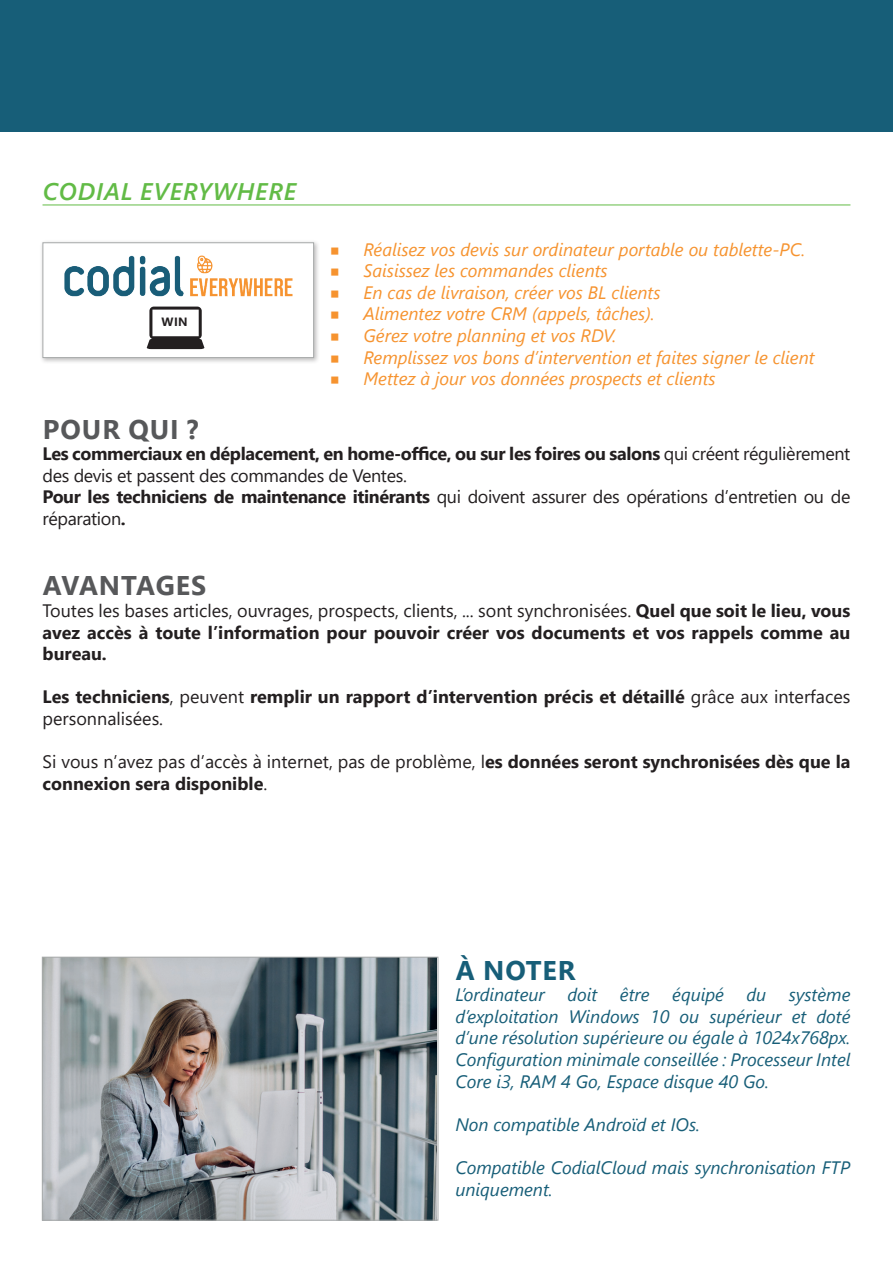
<style>
.page{position:relative;width:893px;height:1263px;background:#fff}
.page>*{position:absolute;margin:0;border:0;box-sizing:border-box;transform-origin:0 0}
.t1{font:700 27px "Segoe UI";letter-spacing:.035em;color:#57585a}
.t2{font:700 27px "Segoe UI";letter-spacing:.035em;color:#175e78}
.t3{font:italic 600 24px "Segoe UI";letter-spacing:.035em;color:#62bb46}
.t4{font:700 18px/21.6px "Segoe UI";color:#231f20}
.t5{font:italic 18px/21.6px "Segoe UI";color:#175e78;text-align:justify}
.t6{font:italic 18px "Segoe UI";color:#f6932f}
.t7{font:18px/21.6px "Segoe UI";letter-spacing:-.02em;color:#231f20}
.t8{font:700 12px "Segoe UI";color:#231f20}
.s1{font-family:"Montserrat";font-style:normal}
.s2{font-weight:700}
.s3{font-weight:400}
</style>
<div class="page">
<div style="left:0;top:0;width:893px;height:132px;background:#175e78"></div>
<div style="left:39px;top:239px;width:281px;height:125px;background:#231f20;opacity:.3"></div>
<div style="left:43px;top:242px;width:271px;height:116px;background:#fff;border:1px solid #a7aaaa"></div>
<img style="left:64px;top:255px;width:229px;height:52px">
<svg style="left:147px;top:307px;width:57px;height:42px"></svg>
<hr style="left:43px;top:205px;width:807px;height:1px;background:#62bb46">
<img style="left:44px;top:959px;width:392px;height:259px">
<div style="left:42px;top:957px;width:396px;height:263px;border:1px solid #a7aaaa"></div>
<h2 class="t3" style="left:43px;top:169px;width:255px">CODIAL EVERYWHERE</h2>
<p class="t8" style="left:162px;top:310px;width:28px">WIN</p>
<p class="t6" style="left:330px;top:232px;width:477px"><span class="s1">■</span> Réalisez vos devis sur ordinateur portable ou tablette-PC.</p>
<p class="t6" style="left:330px;top:254px;width:280px"><span class="s1">■</span> Saisissez les commandes clients</p>
<p class="t6" style="left:330px;top:275px;width:332px"><span class="s1">■</span> En cas de livraison, créer vos BL clients</p>
<p class="t6" style="left:330px;top:297px;width:327px"><span class="s1">■</span> Alimentez votre CRM (appels, tâches).</p>
<p class="t6" style="left:330px;top:319px;width:288px"><span class="s1">■</span> Gérez votre planning et vos RDV.</p>
<p class="t6" style="left:330px;top:340px;width:487px"><span class="s1">■</span> Remplissez vos bons d’intervention et faites signer le client</p>
<p class="t6" style="left:330px;top:362px;width:388px"><span class="s1">■</span> Mettez à jour vos données prospects et clients</p>
<h1 class="t1" style="left:43px;top:403px;width:157px">POUR QUI ?</h1>
<p class="t7" style="left:43px;top:441px;width:809px"><span class="s2">Les commerciaux en déplacement, en home-office, ou sur les foires ou salons</span> qui créent régulièrement des devis et passent des commandes de Ventes.<br><span class="s2">Pour les techniciens de maintenance itinérants</span> qui doivent assurer des opérations d’entretien ou de réparation<span class="s2">.</span></p>
<h1 class="t1" style="left:43px;top:560px;width:165px">AVANTAGES</h1>
<p class="t4" style="left:43px;top:598px;width:809px;text-align:justify"><span class="s3">Toutes les bases articles, ouvrages, prospects, clients, ... sont synchronisées.</span> Quel que soit le lieu, vous avez accès à toute l’information pour pouvoir créer vos documents et vos rappels comme au bureau.</p>
<p class="t4" style="left:43px;top:685px;width:809px">Les techniciens<span class="s3">, peuvent</span> remplir un rapport d’intervention précis et détaillé <span class="s3">grâce aux interfaces personnalisées.</span></p>
<p class="t4" style="left:43px;top:750px;width:809px"><span class="s3">Si vous n’avez pas d’accès à internet, pas de problème, l</span>es données seront synchronisées dès que la connexion sera disponible<span class="s3">.</span></p>
<h1 class="t2" style="left:456px;top:944px;width:121px">À NOTER</h1>
<p class="t5" style="left:455px;top:981px;width:91px">L’ordinateur</p>
<p class="t5" style="left:568px;top:981px;width:31px">doit</p>
<p class="t5" style="left:620px;top:981px;width:31px">être</p>
<p class="t5" style="left:672px;top:981px;width:53px">équipé</p>
<p class="t5" style="left:746px;top:981px;width:21px">du</p>
<p class="t5" style="left:455px;top:981px;width:397px;text-indent:333px">système d’exploitation Windows 10 ou supérieur et doté d’une résolution supérieure ou égale à 1024x768px.<br>Configuration minimale conseillée : Processeur Intel Core i3, RAM 4 Go, Espace disque 40 Go.</p>
<p class="t5" style="left:455px;top:1110px;width:246px">Non compatible Androïd et IOs.</p>
<p class="t5" style="left:455px;top:1154px;width:397px">Compatible CodialCloud mais synchronisation FTP uniquement.</p>
</div>
